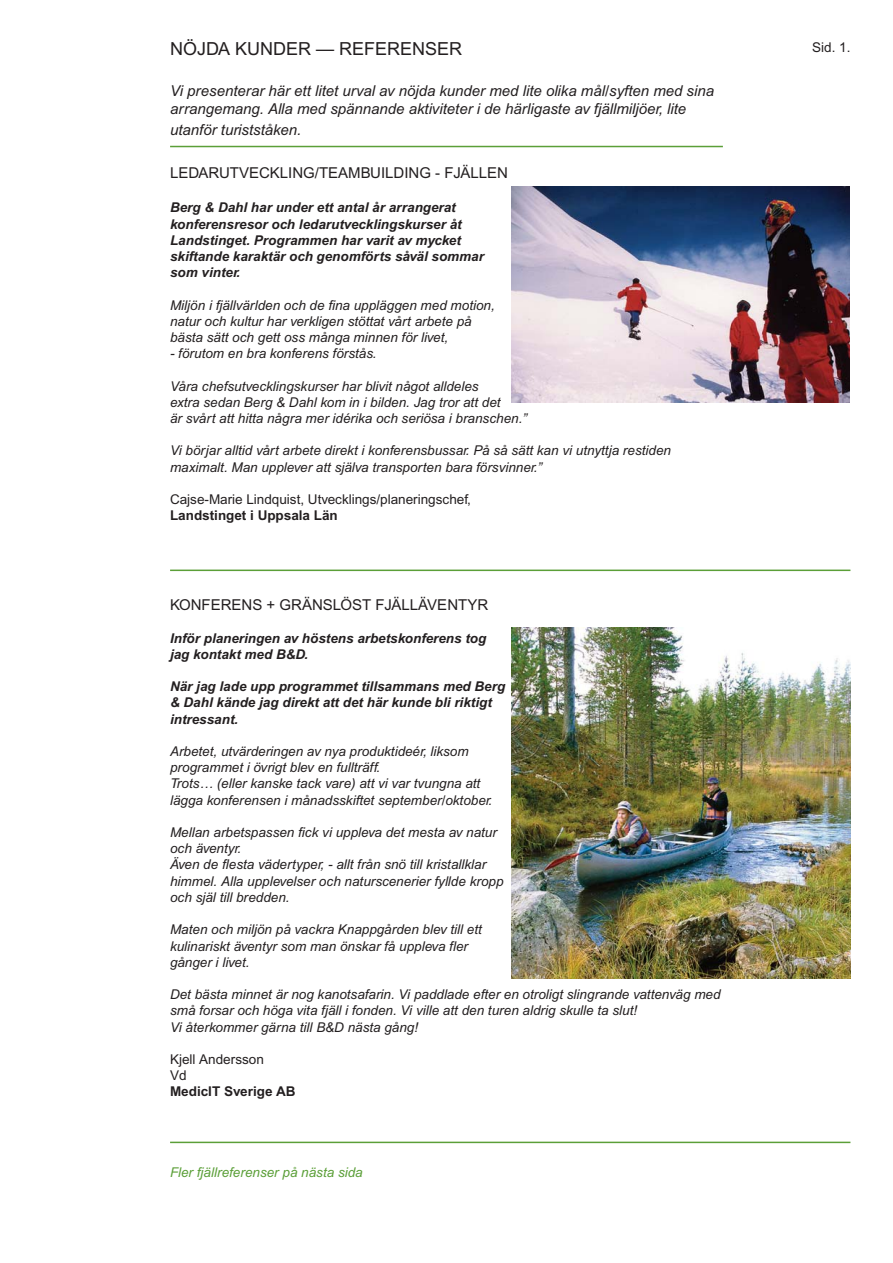
<style>
.page{position:relative;width:893px;height:1263px;background:#fff}
.page>*{position:absolute;margin:0;border:0;box-sizing:border-box;transform-origin:0 0}
.t1{font:18px "Arial";color:#231f20}
.t2{font:italic 15px/18px "Arial";color:#231f20}
.t3{font:15px "Arial";color:#231f20}
.t4{font:italic 13.5px/16.2px "Arial";color:#231f20}
.t5{font:italic 700 13.5px/16.2px "Arial";color:#231f20}
.t6{font:13.5px/16.2px "Arial";color:#231f20}
.t7{font:700 13.5px "Arial";color:#231f20}
.t8{font:italic 13.5px "Arial";color:#5b9f38}
</style>
<div class="page">
<hr style="left:170px;top:146px;width:553px;height:1px;background:#5b9f38">
<hr style="left:170px;top:570px;width:680px;height:1px;background:#5b9f38">
<hr style="left:170px;top:1142px;width:680px;height:1px;background:#5b9f38">
<img style="left:511px;top:186px;width:338px;height:216px">
<img style="left:511px;top:627px;width:339px;height:351px">
<h1 class="t1" style="left:170px;top:43px;width:294px">NÖJDA KUNDER — REFERENSER</h1>
<p class="t2" style="left:170px;top:82px;width:545px">Vi presenterar här ett litet urval av nöjda kunder med lite olika mål/syften med sina arrangemang. Alla med spännande aktiviteter i de härligaste av fjällmiljöer, lite</p>
<p class="t2" style="left:170px;top:120px;width:133px">utanför turistståken.</p>
<p class="t3" style="left:170px;top:167px;width:339px">LEDARUTVECKLING/TEAMBUILDING - FJÄLLEN</p>
<p class="t5" style="left:170px;top:199px;width:315px">Berg &amp; Dahl har under ett antal år arrangerat konferensresor och ledarutvecklingskurser åt Landstinget. Programmen har varit av mycket skiftande karaktär och genomförts såväl sommar som vinter.</p>
<p class="t4" style="left:170px;top:297px;width:326px">Miljön i fjällvärlden och de fina uppläggen med motion, natur och kultur har verkligen stöttat vårt arbete på bästa sätt och gett oss många minnen för livet,</p>
<p class="t4" style="left:170px;top:345px;width:208px">- förutom en bra konferens förstås.</p>
<p class="t4" style="left:170px;top:378px;width:358px">Våra chefsutvecklingskurser har blivit något alldeles<br>extra sedan Berg &amp; Dahl kom in i bilden. Jag tror att det<br>är svårt att hitta några mer idérika och seriösa i branschen.”</p>
<p class="t4" style="left:170px;top:442px;width:502px">Vi börjar alltid vårt arbete direkt i konferensbussar. På så sätt kan vi utnyttja restiden maximalt. Man upplever att själva transporten bara försvinner.”</p>
<p class="t6" style="left:170px;top:492px;width:302px">Cajse-Marie Lindquist, Utvecklings/planeringschef,</p>
<p class="t7" style="left:170px;top:508px;width:169px">Landstinget i Uppsala Län</p>
<p class="t3" style="left:170px;top:599px;width:320px">KONFERENS + GRÄNSLÖST FJÄLLÄVENTYR</p>
<p class="t5" style="left:170px;top:630px;width:318px">Inför planeringen av höstens arbetskonferens tog jag kontakt med B&amp;D.</p>
<p class="t5" style="left:170px;top:678px;width:337px">När jag lade upp programmet tillsammans med Berg &amp; Dahl kände jag direkt att det här kunde bli riktigt intressant.</p>
<p class="t4" style="left:170px;top:743px;width:324px">Arbetet, utvärderingen av nya produktideér, liksom programmet i övrigt blev en fullträff.<br>Trots… (eller kanske tack vare) att vi var tvungna att lägga konferensen i månadsskiftet september/oktober.</p>
<p class="t4" style="left:170px;top:824px;width:335px">Mellan arbetspassen fick vi uppleva det mesta av natur och äventyr.<br>Även de flesta vädertyper, - allt från snö till kristallklar himmel. Alla upplevelser och naturscenerier fyllde kropp och själ till bredden.</p>
<p class="t4" style="left:170px;top:921px;width:313px">Maten och miljön på vackra Knappgården blev till ett kulinariskt äventyr som man önskar få uppleva fler gånger i livet.</p>
<p class="t4" style="left:170px;top:986px;width:552px">Det bästa minnet är nog kanotsafarin. Vi paddlade efter en otroligt slingrande vattenväg med små forsar och höga vita fjäll i fonden. Vi ville att den turen aldrig skulle ta slut!<br>Vi återkommer gärna till B&amp;D nästa gång!</p>
<p class="t6" style="left:170px;top:1052px;width:95px">Kjell Andersson<br>Vd</p>
<p class="t7" style="left:170px;top:1084px;width:127px">MedicIT Sverige AB</p>
<p class="t8" style="left:170px;top:1165px;width:194px">Fler fjällreferenser på nästa sida</p>
<p class="t6" style="left:812px;top:41px;width:40px">Sid. 1.</p>
</div>
